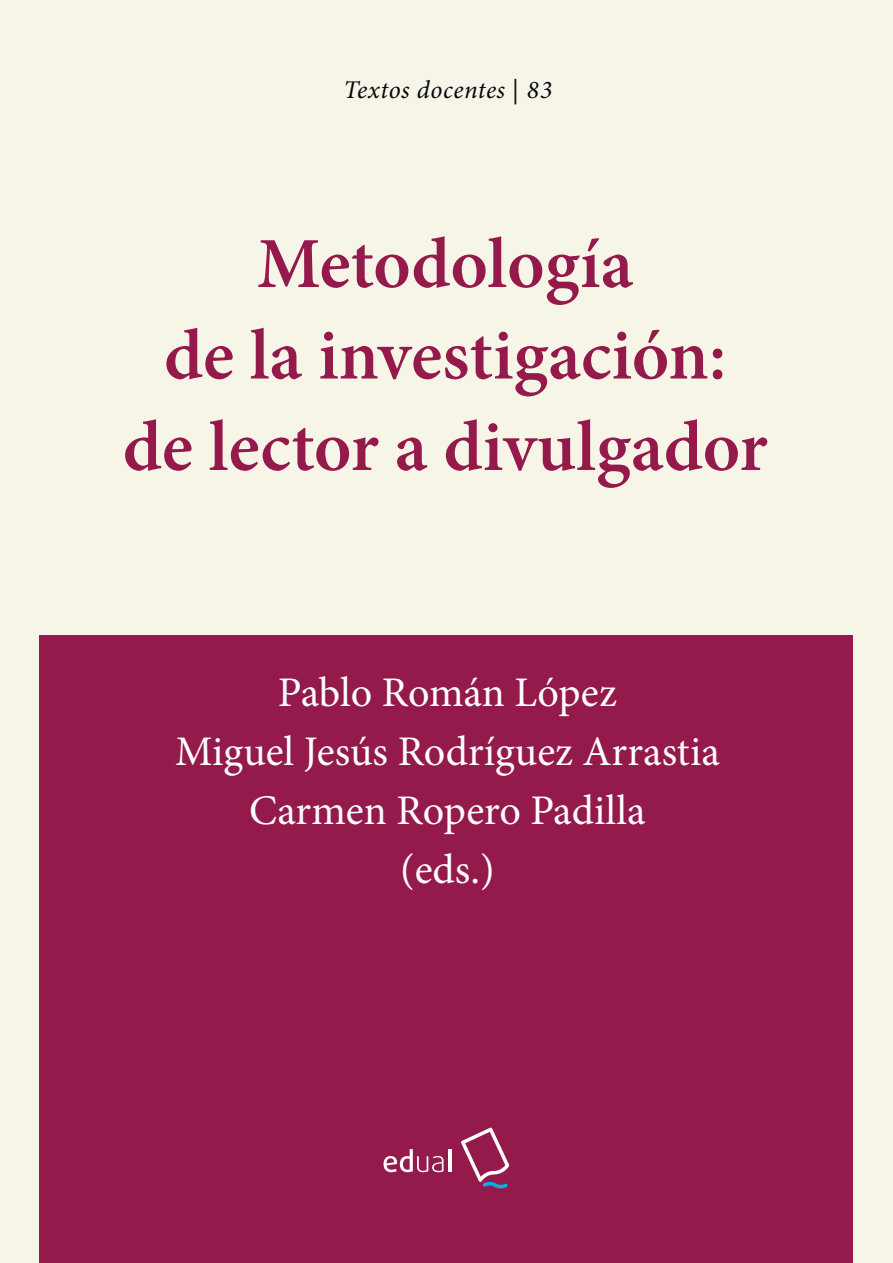
<style>
.page{position:relative;width:893px;height:1263px;background:#f7f5e8}
.page>*{position:absolute;margin:0;border:0;box-sizing:border-box;transform-origin:0 0}
.t1{font:600 72px/91.5px "Minion Pro";color:#951a4c;text-align:center}
.t2{font:42.15px/59.1px "Minion Pro";color:#fff;text-align:center}
.t3{font:italic 25.5px "Minion Pro";letter-spacing:.02em;color:#040809}
</style>
<div class="page">
<div style="left:40px;top:635px;width:813px;height:628px;background:#951a4c"></div>
<svg style="left:383px;top:1149px;width:60px;height:23px"></svg>
<hr style="left:448px;top:1149px;width:4px;height:23px;background:#fff">
<svg style="left:461px;top:1128px;width:48px;height:60px"></svg>
<p class="t3" style="left:344px;top:79px;width:210px">Textos docentes | 83</p>
<p class="t1" style="left:123px;top:224px;width:646px">Metodología<br>de la investigación: de lector a divulgador</p>
<p class="t2" style="left:175px;top:666px;width:546px">Pablo Román López<br>Miguel Jesús Rodríguez Arrastia<br>Carmen Ropero Padilla<br>(eds.)</p>
</div>
